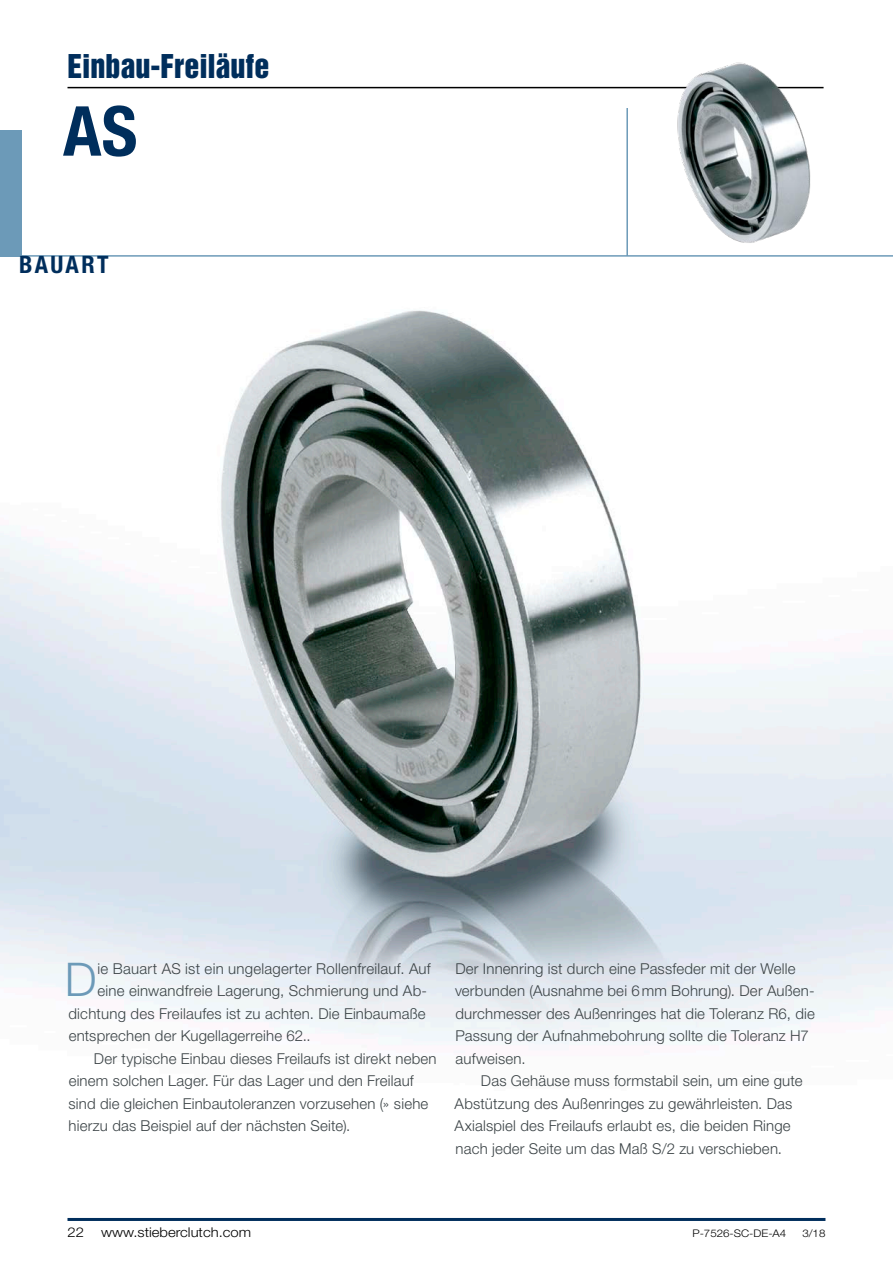
<style>
.page{position:relative;width:893px;height:1263px;background:#fff}
.page>*{position:absolute;margin:0;border:0;box-sizing:border-box;transform-origin:0 0}
.Headline_Big{font:700 condensed 69px "Helvetica Neue LT Std";color:#002e5c}
.Fließtext_Initial{font:300 46.5px "Helvetica Neue LT Std";color:#6c9ab8}
.t1{font:30px "Helvetica Inserat LT Std";color:#002e5c}
.Headline_Blau{font:700 condensed 24px "Helvetica Neue LT Std";letter-spacing:.095em;color:#002e5c}
.Fließtext_Schwarz_Ei{font:300 15px/22.5px "Helvetica Neue LT Std";letter-spacing:.01em;color:#3b4346}
.Fließtext_Schwarz{font:300 15px/22.5px "Helvetica Neue LT Std";letter-spacing:.01em;color:#3b4346}
.Fließtext_Initial-2{font:300 15px "Helvetica Neue LT Std";letter-spacing:.015em;color:#3b4346}
.t2{font:300 13.5px "Helvetica Neue LT Std";color:#000;scale:1.1 1}
.t3{font:300 10.5px "Helvetica Neue LT Std";color:#000;scale:1.1 1}
</style>
<div class="page">
<hr style="left:68px;top:87px;width:756px;height:1px;background:#000">
<hr style="left:0;top:255px;width:893px;height:2px;background:#6c9ab8">
<div style="left:0;top:130px;width:21px;height:126px;background:#6c9ab8"></div>
<img style="left:0;top:310px;width:892px;height:735px">
<img style="left:599px;top:62px;width:286px;height:195px">
<hr style="left:68px;top:1218px;width:757px;height:3px;background:#002e5c">
<p class="t1" style="left:68px;top:49px;width:203px">Einbau-Freiläufe</p>
<p class="Headline_Big" style="left:63px;top:89px;width:76px">AS</p>
<p class="Headline_Blau" style="left:19px;top:250px;width:91px">BAUART</p>
<p class="Fließtext_Initial" style="left:65px;top:951px;width:33px">D</p>
<p class="Fließtext_Initial-2" style="left:98px;top:959px;width:335px">ie Bauart AS ist ein ungelagerter Rollenfreilauf. Auf</p>
<p class="Fließtext_Initial-2" style="left:97px;top:982px;width:331px">eine einwandfreie Lagerung, Schmierung und Ab-</p>
<p class="Fließtext_Initial-2" style="left:68px;top:1004px;width:359px">dichtung des Freilaufes ist zu achten. Die Einbaumaße</p>
<p class="Fließtext_Initial-2" style="left:69px;top:1027px;width:243px">entsprechen der Kugellagerreihe 62..</p>
<p class="Fließtext_Schwarz_Ei" style="left:69px;top:1047px;width:370px;text-indent:25px">Der typische Einbau dieses Freilaufs ist direkt neben einem solchen Lager. Für das Lager und den Freilauf sind die gleichen Einbautoleranzen vorzusehen (» siehe hierzu das Beispiel auf der nächsten Seite).</p>
<p class="Fließtext_Schwarz" style="left:455px;top:957px;width:361px">Der Innenring ist durch eine Passfeder mit der Welle verbunden (Ausnahme bei 6mm Bohrung). Der Außen&shy;durchmesser des Außenringes hat die Toleranz R6, die Passung der Aufnahmebohrung sollte die Toleranz H7 aufweisen.</p>
<p class="Fließtext_Schwarz_Ei" style="left:455px;top:1069px;width:349px;text-indent:26px">Das Gehäuse muss formstabil sein, um eine gute Abstützung des Außenringes zu gewährleisten. Das Axialspiel des Freilaufs erlaubt es, die beiden Ringe nach jeder Seite um das Maß S/2 zu verschieben.</p>
<p class="t2" style="left:68px;top:1223px;width:17px">22</p>
<p class="t2" style="left:101px;top:1223px;width:138px">www.stieberclutch.com</p>
<p class="t3" style="left:692px;top:1226px;width:87px">P-7526-SC-DE-A4</p>
<p class="t3" style="left:802px;top:1226px;width:23px">3/18</p>
</div>
